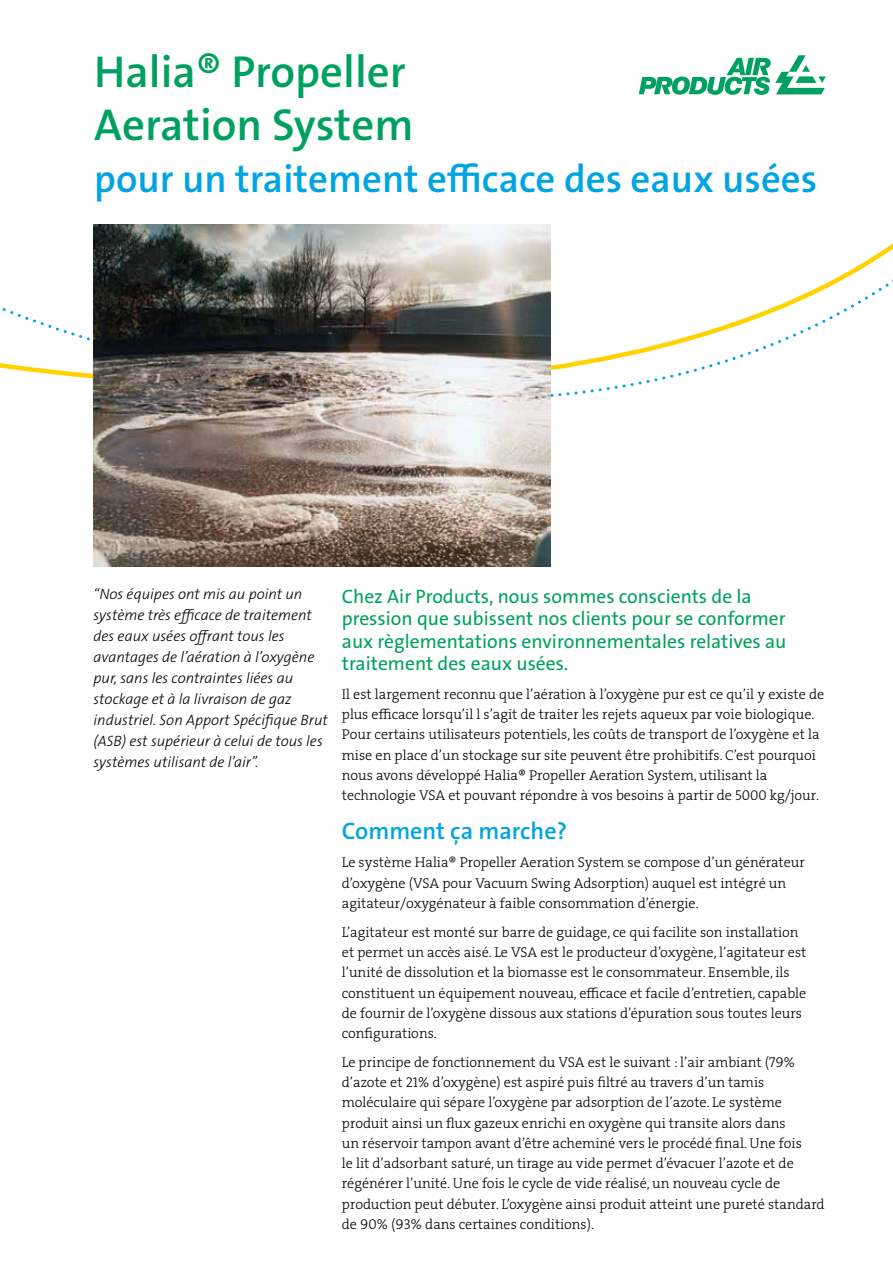
<style>
.page{position:relative;width:893px;height:1263px;background:#fff}
.page>*{position:absolute;margin:0;border:0;box-sizing:border-box;transform-origin:0 0}
.t1{font:600 45px/52.5px "The Sans LF";color:#00a160}
.t2{font:600 39px "The Sans LF";color:#00a4e3}
.t3{font:600 24px "The Sans LF";color:#00a4e3}
.t4{font:19.5px/22.5px "The Sans LF";color:#00a160}
.t5{font:italic 300 15px/21px "The Sans LF";color:#000}
.t6{font:14.25px/20.2px "The Serif LP3 Lig";color:#000}
</style>
<div class="page">
<svg style="left:0;top:248px;width:893px;height:153px"></svg>
<svg style="left:639px;top:55px;width:187px;height:40px"></svg>
<img style="left:94px;top:224px;width:457px;height:343px">
<h1 class="t1" style="left:94px;top:46px;width:321px">Halia® Propeller<br>Aeration System</h1>
<h2 class="t2" style="left:94px;top:154px;width:724px">pour un traitement efficace des eaux usées</h2>
<p class="t5" style="left:94px;top:584px;width:236px">“Nos équipes ont mis au point un système très efficace de traitement des eaux usées offrant tous les avantages de l’aération à l’oxygène pur, sans les contraintes liées au stockage et à la livraison de gaz industriel. Son Apport Spécifique Brut (ASB) est supérieur à celui de tous les systèmes utilisant de l’air”.</p>
<h3 class="t4" style="left:342px;top:585px;width:446px">Chez Air Products, nous sommes conscients de la pression que subissent nos clients pour se conformer aux règlementations environnementales relatives au traitement des eaux usées.</h3>
<p class="t6" style="left:342px;top:684px;width:484px">Il est largement reconnu que l’aération à l’oxygène pur est ce qu’il y existe de plus efficace lorsqu’il l s’agit de traiter les rejets aqueux par voie biologique.<br>Pour certains utilisateurs potentiels, les coûts de transport de l’oxygène et la mise en place d’un stockage sur site peuvent être prohibitifs. C’est pourquoi nous avons développé Halia® Propeller Aeration System, utilisant la technologie VSA et pouvant répondre à vos besoins à partir de 5000 kg/jour.</p>
<h3 class="t3" style="left:342px;top:815px;width:227px">Comment ça marche?</h3>
<p class="t6" style="left:342px;top:853px;width:464px">Le système Halia® Propeller Aeration System se compose d’un générateur d’oxygène (VSA pour Vacuum Swing Adsorption) auquel est intégré un agitateur/oxygénateur à faible consommation d’énergie.</p>
<p class="t6" style="left:342px;top:922px;width:466px">L’agitateur est monté sur barre de guidage, ce qui facilite son installation et permet un accès aisé. Le VSA est le producteur d’oxygène, l’agitateur est l’unité de dissolution et la biomasse est le consommateur. Ensemble, ils constituent un équipement nouveau, efficace et facile d’entretien, capable de fournir de l’oxygène dissous aux stations d’épuration sous toutes leurs configurations.</p>
<p class="t6" style="left:342px;top:1052px;width:484px">Le principe de fonctionnement du VSA est le suivant : l’air ambiant (79% d’azote et 21% d’oxygène) est aspiré puis filtré au travers d’un tamis moléculaire qui sépare l’oxygène par adsorption de l’azote. Le système produit ainsi un flux gazeux enrichi en oxygène qui transite alors dans<br>un réservoir tampon avant d’être acheminé vers le procédé final. Une fois<br>le lit d’adsorbant saturé, un tirage au vide permet d’évacuer l’azote et de régénérer l’unité. Une fois le cycle de vide réalisé, un nouveau cycle de production peut débuter. L’oxygène ainsi produit atteint une pureté standard de 90% (93% dans certaines conditions).</p>
</div>
